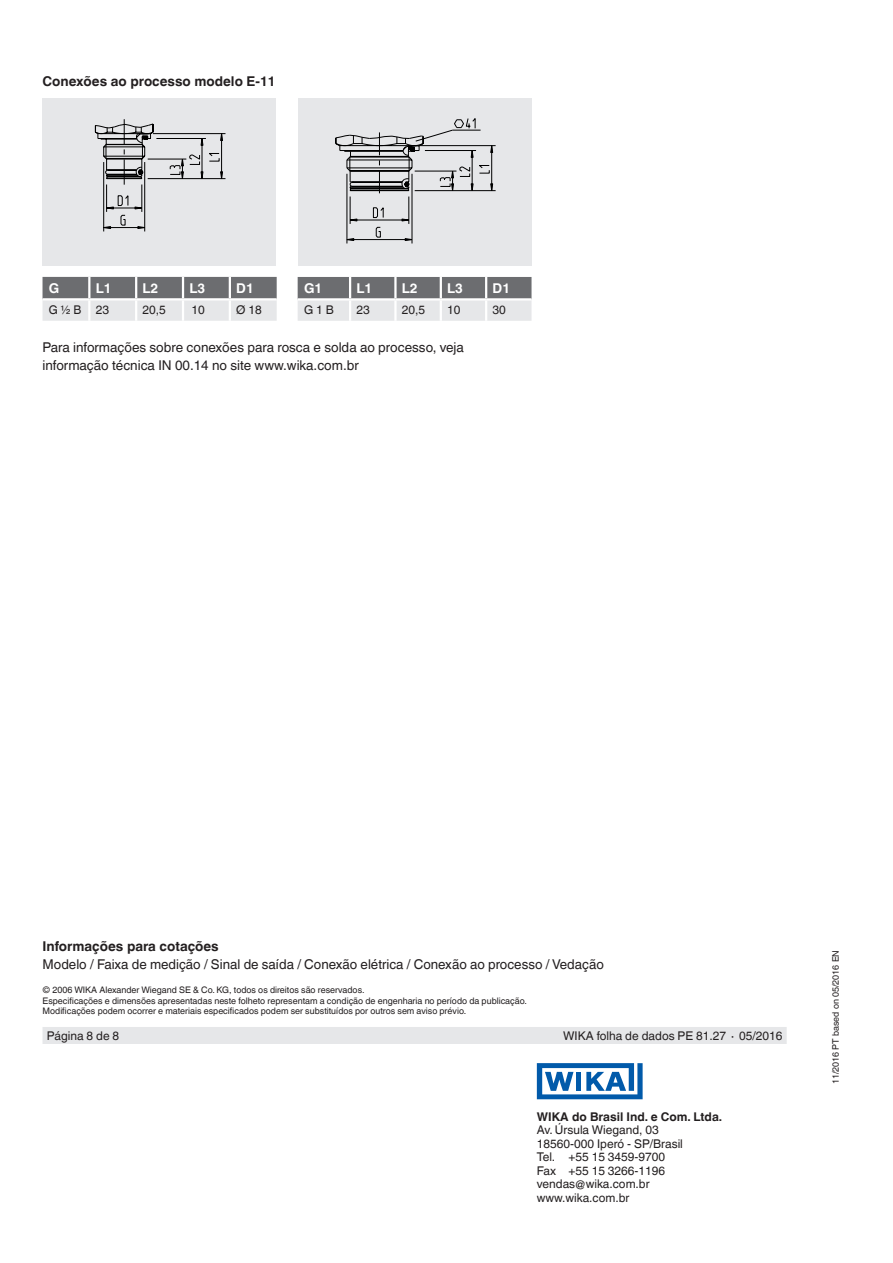
<style>
.page{position:relative;width:893px;height:1263px;background:#fff}
.page>*{position:absolute;margin:0;border:0;box-sizing:border-box;transform-origin:0 0}
.t1{font:13.5px/18px "Helvetica World";color:#231f20}
.t2{font:700 13.5px "Helvetica World";color:#231f20}
.t3{font:700 13.5px "Helvetica World";color:#fff}
.t4{font:12px/13.5px "Helvetica World";color:#231f20}
.t5{font:700 12px "Helvetica World";color:#231f20}
.t6{font:9px/10.5px "Helvetica World";color:#231f20}
</style>
<div class="page">
<div style="left:43px;top:1027px;width:744px;height:17px;background:#e6e7e9"></div>
<svg style="left:537px;top:1063px;width:106px;height:36px"></svg>
<svg style="left:43px;top:277px;width:234px;height:44px;background:#a9aaad"></svg>
<hr style="left:88px;top:277px;width:2px;height:21px;background:#fff">
<hr style="left:135px;top:277px;width:2px;height:21px;background:#fff">
<hr style="left:182px;top:277px;width:2px;height:21px;background:#fff">
<hr style="left:229px;top:277px;width:2px;height:21px;background:#fff">
<hr style="left:43px;top:298px;width:46px;height:2px;background:#fff">
<hr style="left:89px;top:298px;width:47px;height:2px;background:#fff">
<hr style="left:88px;top:300px;width:2px;height:21px;background:#fff">
<hr style="left:136px;top:298px;width:47px;height:2px;background:#fff">
<hr style="left:135px;top:300px;width:2px;height:21px;background:#fff">
<hr style="left:183px;top:298px;width:47px;height:2px;background:#fff">
<hr style="left:182px;top:300px;width:2px;height:21px;background:#fff">
<hr style="left:230px;top:298px;width:47px;height:2px;background:#fff">
<hr style="left:229px;top:300px;width:2px;height:21px;background:#fff">
<svg style="left:298px;top:277px;width:233px;height:44px;background:#a9aaad"></svg>
<hr style="left:349px;top:277px;width:2px;height:21px;background:#fff">
<hr style="left:394px;top:277px;width:3px;height:21px;background:#fff">
<hr style="left:440px;top:277px;width:2px;height:21px;background:#fff">
<hr style="left:485px;top:277px;width:2px;height:21px;background:#fff">
<hr style="left:298px;top:298px;width:52px;height:2px;background:#fff">
<hr style="left:350px;top:298px;width:45px;height:2px;background:#fff">
<hr style="left:349px;top:300px;width:2px;height:21px;background:#fff">
<hr style="left:395px;top:298px;width:46px;height:2px;background:#fff">
<hr style="left:394px;top:300px;width:3px;height:21px;background:#fff">
<hr style="left:441px;top:298px;width:45px;height:2px;background:#fff">
<hr style="left:440px;top:300px;width:2px;height:21px;background:#fff">
<hr style="left:486px;top:298px;width:45px;height:2px;background:#fff">
<hr style="left:485px;top:300px;width:2px;height:21px;background:#fff">
<div style="left:43px;top:98px;width:233px;height:167px;background:#e6e7e9"></div>
<div style="left:298px;top:98px;width:233px;height:167px;background:#e6e7e9"></div>
<svg style="left:94px;top:119px;width:132px;height:113px"></svg>
<svg style="left:335px;top:118px;width:161px;height:126px"></svg>
<h1 class="t2" style="left:43px;top:74px;width:235px">Conexões ao processo modelo E-11</h1>
<h1 class="t3" style="left:49px;top:280px;width:12px">G</h1>
<h1 class="t3" style="left:96px;top:280px;width:17px">L1</h1>
<h1 class="t3" style="left:143px;top:280px;width:17px">L2</h1>
<h1 class="t3" style="left:189px;top:280px;width:17px">L3</h1>
<h1 class="t3" style="left:236px;top:280px;width:19px">D1</h1>
<h2 class="t4" style="left:49px;top:303px;width:62px">G ½ B 23</h2>
<h2 class="t4" style="left:143px;top:303px;width:25px">20,5</h2>
<h2 class="t4" style="left:192px;top:303px;width:15px">10</h2>
<h2 class="t4" style="left:236px;top:303px;width:27px">Ø 18</h2>
<h1 class="t3" style="left:304px;top:280px;width:20px">G1</h1>
<h1 class="t3" style="left:356px;top:280px;width:17px">L1</h1>
<h1 class="t3" style="left:402px;top:280px;width:17px">L2</h1>
<h1 class="t3" style="left:447px;top:280px;width:17px">L3</h1>
<h1 class="t3" style="left:493px;top:280px;width:19px">D1</h1>
<h2 class="t4" style="left:304px;top:303px;width:31px">G 1 B</h2>
<h2 class="t4" style="left:356px;top:303px;width:15px">23</h2>
<h2 class="t4" style="left:402px;top:303px;width:25px">20,5</h2>
<h2 class="t4" style="left:447px;top:303px;width:15px">10</h2>
<h2 class="t4" style="left:493px;top:303px;width:15px">30</h2>
<h1 class="t1" style="left:43px;top:338px;width:423px">Para informações sobre conexões para rosca e solda ao processo, veja informação técnica IN 00.14 no site www.wika.com.br</h1>
<h1 class="t2" style="left:43px;top:938px;width:178px">Informações para cotações</h1>
<h1 class="t1" style="left:43px;top:955px;width:563px">Modelo / Faixa de medição / Sinal de saída / Conexão elétrica / Conexão ao processo / Vedação</h1>
<p class="t6" style="left:43px;top:985px;width:486px">© 2006 WIKA Alexander Wiegand SE &amp; Co. KG, todos os direitos são reservados.<br>Especificações e dimensões apresentadas neste folheto representam a condição de engenharia no período da publicação.<br>Modificações podem ocorrer e materiais especificados podem ser substituídos por outros sem aviso prévio.</p>
<h2 class="t4" style="left:47px;top:1029px;width:74px">Página 8 de 8</h2>
<h2 class="t4" style="left:563px;top:1029px;width:221px">WIKA folha de dados PE 81.27 ∙ 05/2016</h2>
<h2 class="t5" style="left:537px;top:1109px;width:187px">WIKA do Brasil Ind. e Com. Ltda.</h2>
<h2 class="t4" style="left:537px;top:1123px;width:148px">Av. Úrsula Wiegand, 03<br>18560-000 Iperó - SP/Brasil<br>Tel. +55 15 3459-9700<br>Fax +55 15 3266-1196 vendas@wika.com.br www.wika.com.br</h2>
<p class="t6" style="left:830px;top:1084px;width:136px;rotate:-90deg">11/2016 PT based on 05/2016 EN</p>
</div>
